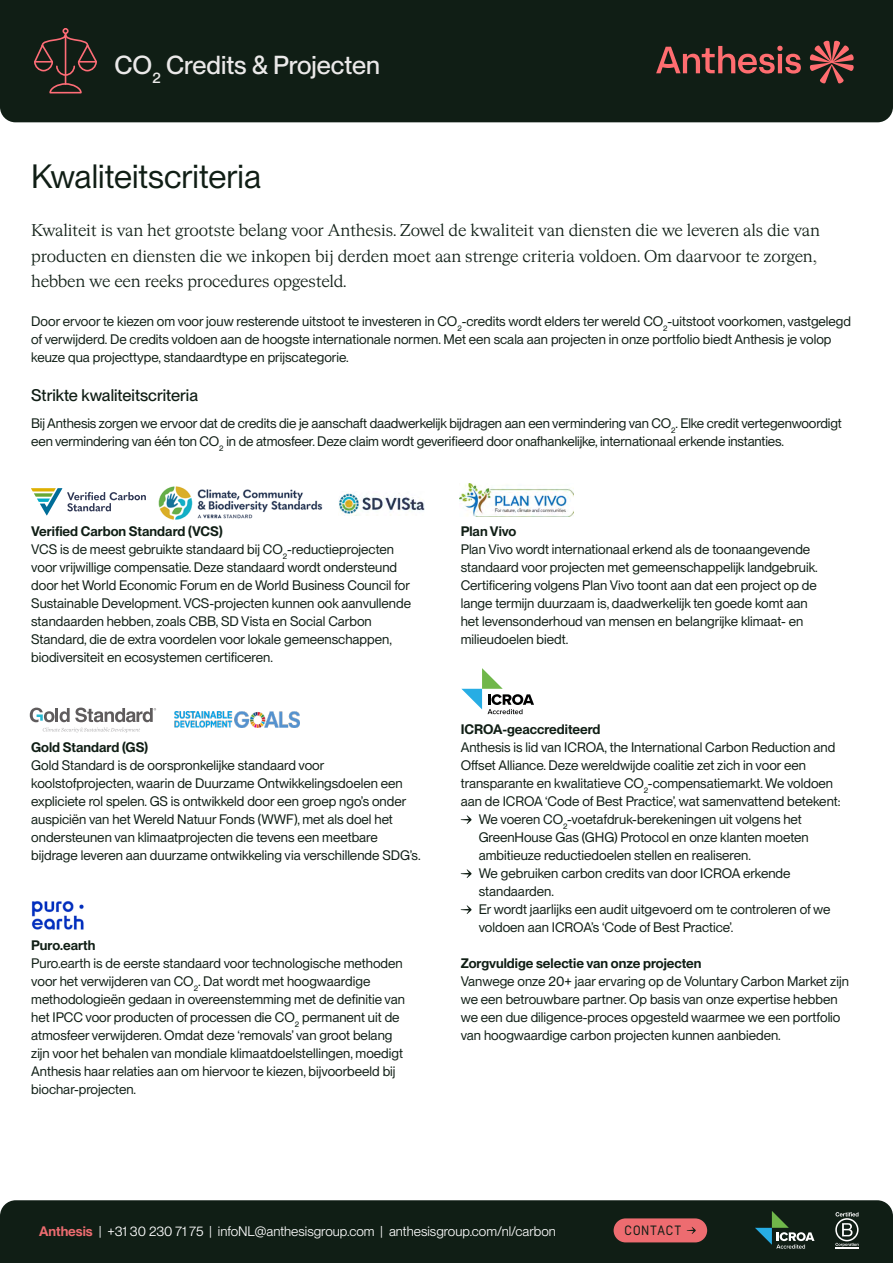
<style>
.page{position:relative;width:893px;height:1263px;background:#fff}
.page>*{position:absolute;margin:0;border:0;box-sizing:border-box;transform-origin:0 0}
.t1{font:33px "PP Neue Montreal";color:#101e15}
.t2{font:500 25.5px "PP Neue Montreal";color:#ebe9e9}
.t3{font:16.5px/25.5px "HW Cigars";letter-spacing:-.01em;color:#101e15}
.t4{font:500 16.5px "PP Neue Montreal";color:#101e15}
.t5{font:13.5px/18px "PP Neue Montreal";color:#101e15}
.t6{font:600 13.5px "PP Neue Montreal";color:#101e15}
.t7{font:13.5px "PP Neue Montreal";color:#fff}
.t8{font:13.5px "Simplon Mono";letter-spacing:.015em;color:#101e15}
.s1{font-weight:600}
.s2{font-weight:600;color:#ed6c70}
</style>
<div class="page">
<svg style="left:461px;top:815px;width:11px;height:9px"></svg>
<svg style="left:461px;top:869px;width:11px;height:9px"></svg>
<svg style="left:461px;top:905px;width:11px;height:9px"></svg>
<div style="left:0;top:0;width:893px;height:122px;background:#101e15"></div>
<svg style="left:656px;top:46px;width:145px;height:28px;background:#673a36"></svg>
<svg style="left:810px;top:40px;width:44px;height:44px;background:#6c3c38"></svg>
<svg style="left:32px;top:33px;width:67px;height:61px;background:#312822"></svg>
<div style="left:62px;top:28px;width:7px;height:6px;border:2px solid #ff6d77;border-radius:50%"></div>
<div style="left:0;top:1200px;width:893px;height:63px;background:#101e15"></div>
<hr style="left:835px;top:1247px;width:23px;height:2px;background:#fff">
<svg style="left:835px;top:1212px;width:24px;height:34px"></svg>
<svg style="left:755px;top:1211px;width:59px;height:37px;background:#31493e"></svg>
<svg style="left:461px;top:668px;width:73px;height:46px"></svg>
<img style="left:31px;top:901px;width:53px;height:29px">
<img style="left:460px;top:484px;width:114px;height:32px">
<svg style="left:31px;top:488px;width:115px;height:27px"></svg>
<img style="left:158px;top:486px;width:165px;height:34px">
<img style="left:339px;top:493px;width:86px;height:22px">
<svg style="left:30px;top:707px;width:126px;height:26px"></svg>
<img style="left:174px;top:711px;width:125px;height:16px">
<div style="left:614px;top:1218px;width:93px;height:24px;background:#ed6c70;border-radius:12px"></div>
<svg style="left:687px;top:1227px;width:9px;height:7px"></svg>
<h2 class="t2" style="left:115px;top:50px;width:267px">CO<sub>2</sub> Credits &amp; Projecten</h2>
<h1 class="t1" style="left:31px;top:157px;width:231px">Kwaliteitscriteria</h1>
<p class="t3" style="left:31px;top:217px;width:790px">Kwaliteit is van het grootste belang voor Anthesis. Zowel de kwaliteit van diensten die we leveren als die van producten en diensten die we inkopen bij derden moet aan strenge criteria voldoen. Om daarvoor te zorgen, hebben we een reeks procedures opgesteld.</p>
<p class="t5" style="left:31px;top:313px;width:821px">Door ervoor te kiezen om voor jouw resterende uitstoot te investeren in CO<sub>2</sub>-credits wordt elders ter wereld CO<sub>2</sub>-uitstoot voorkomen, vastgelegd of verwijderd. De credits voldoen aan de hoogste internationale normen. Met een scala aan projecten in onze portfolio biedt Anthesis je volop keuze qua projecttype, standaardtype en prijscategorie.</p>
<p class="t4" style="left:31px;top:386px;width:168px">Strikte kwaliteitscriteria</p>
<p class="t5" style="left:31px;top:414px;width:812px">Bij Anthesis zorgen we ervoor dat de credits die je aanschaft daadwerkelijk bijdragen aan een vermindering van CO<sub>2</sub>. Elke credit vertegenwoordigt een vermindering van één ton CO<sub>2</sub> in de atmosfeer. Deze claim wordt geverifieerd door onafhankelijke, internationaal erkende instanties.</p>
<p class="t5" style="left:31px;top:522px;width:381px"><span class="s1">Verified Carbon Standard (VCS)<br></span>VCS is de meest gebruikte standaard bij CO<sub>2</sub>-reductieprojecten voor vrijwillige compensatie. Deze standaard wordt ondersteund door het World Economic Forum en de World Business Council for Sustainable Development. VCS-projecten kunnen ook aanvullende standaarden hebben, zoals CBB, SD Vista en Social Carbon Standard, die de extra voordelen voor lokale gemeenschappen, biodiversiteit en ecosystemen certificeren.</p>
<p class="t6" style="left:31px;top:739px;width:118px">Gold Standard (GS)</p>
<p class="t5" style="left:31px;top:756px;width:391px">Gold Standard is de oorspronkelijke standaard voor koolstofprojecten, waarin de Duurzame Ontwikkelingsdoelen een expliciete rol spelen. GS is ontwikkeld door een groep ngo’s onder auspiciën van het Wereld Natuur Fonds (WWF), met als doel het ondersteunen van klimaatprojecten die tevens een meetbare bijdrage leveren aan duurzame ontwikkeling via verschillende SDG’s.</p>
<p class="t6" style="left:31px;top:937px;width:66px">Puro.earth</p>
<p class="t5" style="left:31px;top:954px;width:375px">Puro.earth is de eerste standaard voor technologische methoden voor het verwijderen van CO<sub>2</sub>. Dat wordt met hoogwaardige methodologieën gedaan in overeenstemming met de definitie van het IPCC voor producten of processen die CO<sub>2</sub> permanent uit de atmosfeer verwijderen. Omdat deze ‘removals’ van groot belang zijn voor het behalen van mondiale klimaatdoelstellingen, moedigt Anthesis haar relaties aan om hiervoor te kiezen, bijvoorbeeld bij biochar-projecten.</p>
<p class="t6" style="left:461px;top:523px;width:57px">Plan Vivo</p>
<p class="t5" style="left:461px;top:540px;width:359px">Plan Vivo wordt internationaal erkend als de toonaangevende standaard voor projecten met gemeenschappelijk landgebruik.<br>Certificering volgens Plan Vivo toont aan dat een project op de lange termijn duurzaam is, daadwerkelijk ten goede komt aan het levensonderhoud van mensen en belangrijke klimaat- en milieudoelen biedt.</p>
<p class="t6" style="left:461px;top:721px;width:141px">ICROA-geaccrediteerd</p>
<p class="t5" style="left:461px;top:738px;width:376px">Anthesis is lid van ICROA, the International Carbon Reduction and</p>
<p class="t5" style="left:461px;top:756px;width:347px">Offset Alliance. Deze wereldwijde coalitie zet zich in voor een</p>
<p class="t5" style="left:461px;top:774px;width:374px">transparante en kwalitatieve CO<sub>2</sub>-compensatiemarkt. We voldoen</p>
<p class="t5" style="left:461px;top:792px;width:381px">aan de ICROA ‘Code of Best Practice’, wat samenvattend betekent:</p>
<p class="t5" style="left:479px;top:810px;width:325px">We voeren CO<sub>2</sub>-voetafdruk-berekeningen uit volgens het</p>
<p class="t5" style="left:479px;top:828px;width:332px">GreenHouse Gas (GHG) Protocol en onze klanten moeten</p>
<p class="t5" style="left:479px;top:846px;width:274px">ambitieuze reductiedoelen stellen en realiseren.</p>
<p class="t5" style="left:479px;top:864px;width:313px">We gebruiken carbon credits van door ICROA erkende</p>
<p class="t5" style="left:479px;top:882px;width:77px">standaarden.</p>
<p class="t5" style="left:479px;top:900px;width:353px">Er wordt jaarlijks een audit uitgevoerd om te controleren of we</p>
<p class="t5" style="left:479px;top:918px;width:256px">voldoen aan ICROA’s ‘Code of Best Practice’.</p>
<p class="t6" style="left:461px;top:955px;width:242px">Zorgvuldige selectie van onze projecten</p>
<p class="t5" style="left:461px;top:972px;width:390px">Vanwege onze 20+ jaar ervaring op de Voluntary Carbon Market zijn we een betrouwbare partner. Op basis van onze expertise hebben we een due diligence-proces opgesteld waarmee we een portfolio van hoogwaardige carbon projecten kunnen aanbieden.</p>
<p class="t7" style="left:39px;top:1223px;width:518px"><span class="s2">Anthesis</span> | +31 30 230 71 75 | infoNL@anthesisgroup.com | anthesisgroup.com/nl/carbon</p>
<p class="t8" style="left:624px;top:1223px;width:59px">CONTACT</p>
</div>
